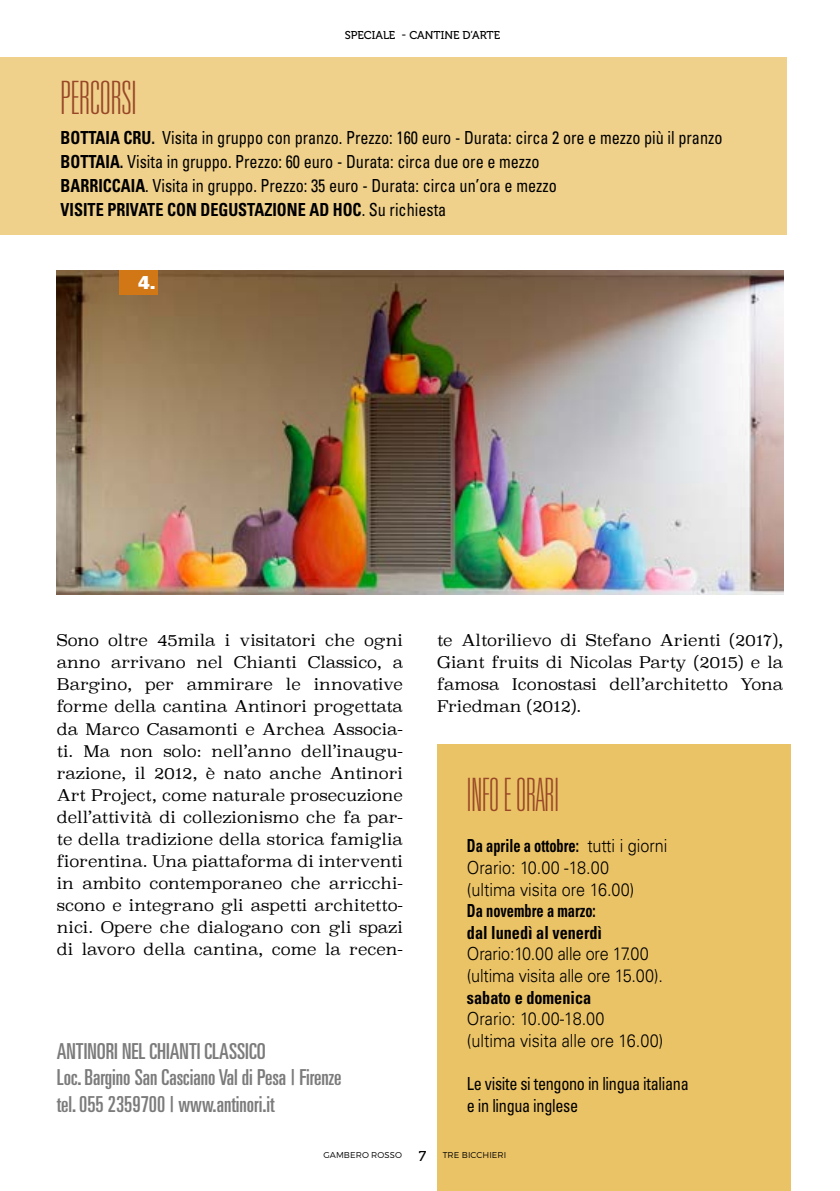
<style>
.page{position:relative;width:840px;height:1191px;background:#fff}
.page>*{position:absolute;margin:0;border:0;box-sizing:border-box;transform-origin:0 0}
.t1{font:100 ultra-condensed 46px "Univers LT Std";color:#984727;scale:.9 1}
.t2{font:100 ultra-condensed 46px "Univers LT Std";color:#984727}
.t3{font:ultra-condensed 22px/26.4px "Univers LT Std";color:#7c7b7b}
.t4{font:18.4px "Univers LT Std X Black Ex";color:#fff;scale:.75 1}
.t5{font:condensed 18px/24px "Univers LT Std";color:#000;scale:.9 1}
.t6{font:300 18px/21.6px "Univers LT Std";color:#000;scale:.9 1}
.t7{font:condensed 18px/21.6px "Univers LT Std";letter-spacing:-.02em;color:#000;scale:.9 1}
.t8{font:700 condensed 18px/21.6px "Univers LT Std";color:#000;scale:.8 1}
.t9{font:700 condensed 18px "Univers LT Std";color:#000;scale:.9 1}
.t10{font:300 16px/22px "Superclarendon";color:#000;text-align:justify}
.t11{font:11.4px "Museo 500";color:#000}
.t12{font:300 8.6px "Montserrat";letter-spacing:.01em;color:#000}
.s1{font-weight:700}
.s2{font-weight:700;font-stretch:condensed}
.s3{font-family:"Museo 500";font-weight:400;font-size:14.2px}
</style>
<div class="page">
<div style="left:437px;top:744px;width:353px;height:447px;background:#ebc367"></div>
<div style="left:0;top:57px;width:786px;height:177px;background:#f0d18c"></div>
<img style="left:57px;top:270px;width:726px;height:324px">
<div style="left:119px;top:270px;width:39px;height:24px;background:#d27715"></div>
<p class="t11" style="left:344px;top:29px;width:157px">SPECIALE - CANTINE D’ARTE</p>
<h1 class="t2" style="left:60px;top:75px;width:78px">PERCORSI</h1>
<p class="t5" style="left:60px;top:126px;width:736px"><span class="s1">BOTTAIA CRU.</span> Visita in gruppo con pranzo. Prezzo: 160 euro - Durata: circa 2 ore e mezzo più il pranzo <span class="s1">BOTTAIA.</span> Visita in gruppo. Prezzo: 60 euro - Durata: circa due ore e mezzo<br><span class="s1">BARRICCAIA</span>. Visita in gruppo. Prezzo: 35 euro - Durata: circa un’ora e mezzo<br><span class="s1">VISITE PRIVATE CON DEGUSTAZIONE AD HOC</span>. Su richiesta</p>
<p class="t4" style="left:138px;top:271px;width:25px">4.</p>
<p class="t10" style="left:57px;top:631px;width:347px">Sono oltre 45mila i visitatori che ogni anno arrivano nel Chianti Classico, a Bargino, per ammirare le innovative forme della cantina Antinori progettata da Marco Casamonti e Archea Associa&shy;ti. Ma non solo: nell’anno dell’inaugu&shy;razione, il 2012, è nato anche Antinori Art Project, come naturale prosecuzione dell’attività di collezionismo che fa par&shy;te della tradizione della storica famiglia fiorentina. Una piattaforma di interventi in ambito contemporaneo che arricchi&shy;scono e integrano gli aspetti architetto&shy;nici. Opere che dialogano con gli spazi di lavoro della cantina, come la recen-</p>
<p class="t10" style="left:437px;top:631px;width:347px">te Altorilievo di Stefano Arienti (2017), Giant fruits di Nicolas Party (2015) e la famosa Iconostasi dell’architetto Yona Friedman (2012).</p>
<h1 class="t1" style="left:466px;top:771px;width:104px">INFO E ORARI</h1>
<p class="t6" style="left:466px;top:835px;width:224px"><span class="s2">Da aprile a ottobre:</span> tutti i giorni<br>Orario: 10.00 -18.00<br>(ultima visita ore 16.00)</p>
<p class="t8" style="left:466px;top:900px;width:170px">Da novembre a marzo: dal lunedì al venerdì</p>
<p class="t6" style="left:466px;top:943px;width:219px">Orario:10.00 alle ore 17.00 (ultima visita alle ore 15.00).</p>
<p class="t9" style="left:466px;top:986px;width:139px">sabato e domenica</p>
<p class="t6" style="left:466px;top:1008px;width:219px">Orario: 10.00-18.00<br>(ultima visita alle ore 16.00)</p>
<p class="t7" style="left:466px;top:1072px;width:248px">Le visite si tengono in lingua italiana e in lingua inglese</p>
<p class="t12" style="left:323px;top:1150px;width:184px">GAMBERO ROSSO <span class="s3">7</span> TRE BICCHIERI</p>
<h2 class="t3" style="left:57px;top:1037px;width:286px">ANTINORI NEL CHIANTI CLASSICO<br>Loc. Bargino San Casciano Val di Pesa | Firenze tel. 055 2359700 | www.antinori.it</h2>
</div>
